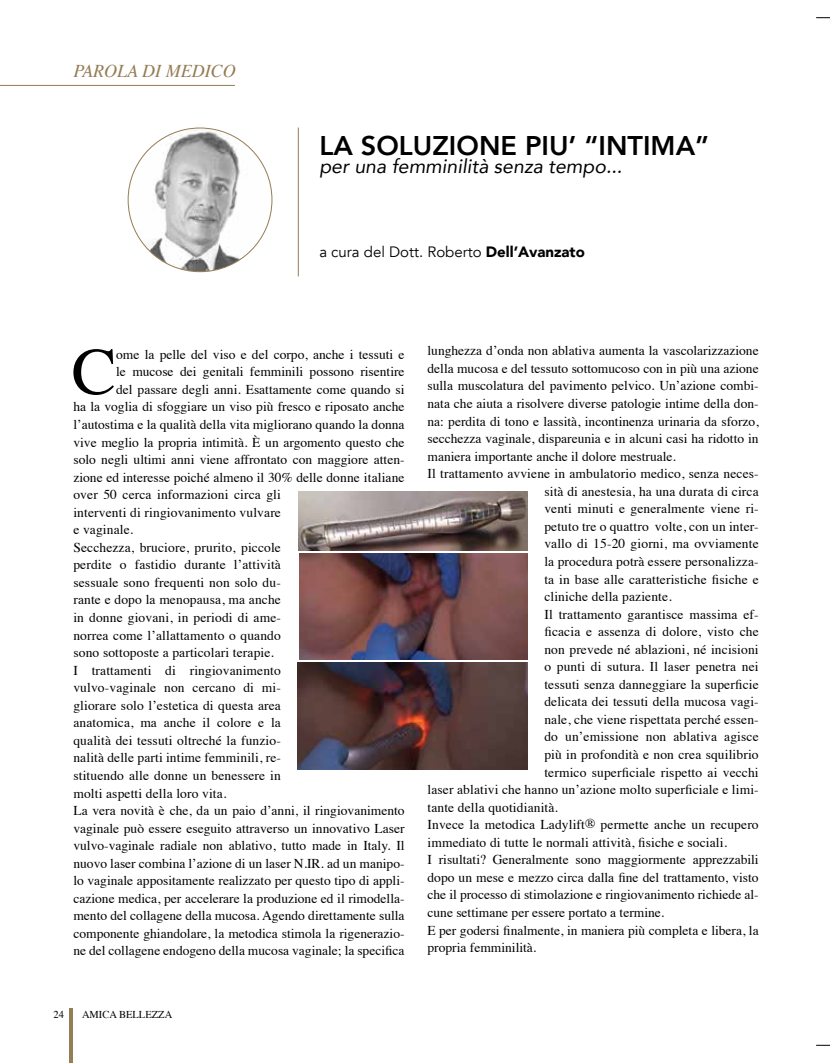
<style>
.page{position:relative;width:830px;height:1063px;background:#fff}
.page>*{position:absolute;margin:0;border:0;box-sizing:border-box;transform-origin:0 0}
.t1{font:66.6px "Times";color:#000}
.t2{font:800 27px "Avenir";color:#000}
.t3{font:italic 19.5px "Avenir";color:#000}
.t4{font:italic 18px "Times";color:#957d55}
.t5{font:15px "Avenir";color:#000}
.t6{font:13.5px "Times";color:#000}
.t7{font:10.5px "Times";color:#000}
.s1{font-weight:900}
.s2{font-style:inherit}
</style>
<div class="page">
<hr style="left:70px;top:1008px;width:3px;height:55px;background:#957d55">
<hr style="left:0;top:85px;width:235px;height:1px;background:#957d55">
<hr style="left:298px;top:128px;width:1px;height:148px;background:#957d55">
<img style="left:128px;top:128px;width:144px;height:144px;border-radius:72px">
<img style="left:298px;top:491px;width:229px;height:59px">
<img style="left:299px;top:554px;width:228px;height:106px">
<img style="left:298px;top:663px;width:229px;height:107px">
<svg style="left:816px;top:17px;width:14px;height:2px"></svg>
<svg style="left:816px;top:1044px;width:14px;height:2px"></svg>
<h3 class="t4" style="left:73px;top:56px;width:164px">PAROLA DI MEDICO</h3>
<h2 class="t2" style="left:319px;top:124px;width:391px">LA SOLUZIONE PIU’ “INTIMA”</h2>
<h3 class="t3" style="left:319px;top:154px;width:304px">per una femminilità senza tempo...</h3>
<p class="t5" style="left:319px;top:243px;width:267px">a cura del Dott. Roberto <span class="s1">Dell’Avanzato</span></p>
<h1 class="t1" style="left:72px;top:309px;width:46px">C</h1>
<p class="t6" style="left:116px;top:342px;width:290px">ome la pelle del viso e del corpo, anche i tessuti e</p>
<p class="t6" style="left:116px;top:359px;width:290px">le mucose dei genitali femminili possono risentire</p>
<p class="t6" style="left:116px;top:377px;width:290px">del passare degli anni. Esattamente come quando si</p>
<p class="t6" style="left:73px;top:394px;width:332px">ha la voglia di sfoggiare un viso più fresco e riposato anche</p>
<p class="t6" style="left:73px;top:412px;width:332px">l’autostima e la qualità della vita migliorano quando la donna</p>
<p class="t6" style="left:73px;top:429px;width:332px">vive meglio la propria intimità. è un argomento questo che</p>
<p class="t6" style="left:73px;top:447px;width:332px">solo negli ultimi anni viene affrontato con maggiore atten-</p>
<p class="t6" style="left:73px;top:464px;width:332px">zione ed interesse poiché almeno il 30% delle donne italiane</p>
<p class="t6" style="left:73px;top:482px;width:209px">over 50 cerca informazioni circa gli</p>
<p class="t6" style="left:73px;top:500px;width:209px">interventi di ringiovanimento vulvare</p>
<p class="t6" style="left:73px;top:517px;width:61px">e vaginale.</p>
<p class="t6" style="left:73px;top:535px;width:209px">Secchezza, bruciore, prurito, piccole</p>
<p class="t6" style="left:73px;top:552px;width:209px">perdite o fastidio durante l’attività</p>
<p class="t6" style="left:73px;top:570px;width:209px">sessuale sono frequenti non solo du-</p>
<p class="t6" style="left:73px;top:587px;width:209px">rante e dopo la menopausa, ma anche</p>
<p class="t6" style="left:73px;top:605px;width:209px">in donne giovani, in periodi di ame-</p>
<p class="t6" style="left:73px;top:622px;width:209px">norrea come l’allattamento o quando</p>
<p class="t6" style="left:73px;top:640px;width:202px">sono sottoposte a particolari terapie.</p>
<p class="t6" style="left:73px;top:658px;width:209px">I trattamenti di ringiovanimento</p>
<p class="t6" style="left:73px;top:675px;width:209px">vulvo-vaginale non cercano di mi-</p>
<p class="t6" style="left:73px;top:693px;width:209px">gliorare solo l’estetica di questa area</p>
<p class="t6" style="left:73px;top:710px;width:209px">anatomica, ma anche il colore e la</p>
<p class="t6" style="left:73px;top:728px;width:209px">qualità dei tessuti oltreché la funzio-</p>
<p class="t6" style="left:73px;top:745px;width:209px">nalità delle parti intime femminili, re-</p>
<p class="t6" style="left:73px;top:763px;width:209px">stituendo alle donne un benessere in</p>
<p class="t6" style="left:73px;top:780px;width:154px">molti aspetti della loro vita.</p>
<p class="t6" style="left:73px;top:798px;width:332px">La vera novità è che, da un paio d’anni, il ringiovanimento</p>
<p class="t6" style="left:73px;top:815px;width:332px">vaginale può essere eseguito attraverso un innovativo Laser</p>
<p class="t6" style="left:73px;top:833px;width:332px">vulvo-vaginale radiale non ablativo, tutto made in Italy. Il</p>
<p class="t6" style="left:73px;top:851px;width:332px">nuovo laser combina l’azione di un laser N.IR. ad un manipo-</p>
<p class="t6" style="left:73px;top:868px;width:332px">lo vaginale appositamente realizzato per questo tipo di appli-</p>
<p class="t6" style="left:73px;top:886px;width:332px">cazione medica, per accelerare la produzione ed il rimodella-</p>
<p class="t6" style="left:73px;top:903px;width:332px">mento del collagene della mucosa. Agendo direttamente sulla</p>
<p class="t6" style="left:73px;top:921px;width:332px">componente ghiandolare, la metodica stimola la rigenerazio-</p>
<p class="t6" style="left:73px;top:938px;width:332px">ne del collagene endogeno della mucosa vaginale; la specifica</p>
<p class="t7" style="left:53px;top:1004px;width:12px">24</p>
<p class="t7" style="left:82px;top:1004px;width:92px">AMICA BELLEZZA</p>
<p class="t6" style="left:427px;top:338px;width:332px">lunghezza d’onda non ablativa aumenta la vascolarizzazione</p>
<p class="t6" style="left:427px;top:356px;width:332px">della mucosa e del tessuto sottomucoso con in più una azione</p>
<p class="t6" style="left:427px;top:373px;width:332px">sulla muscolatura del pavimento pelvico. Un’azione combi-</p>
<p class="t6" style="left:427px;top:391px;width:332px">nata che aiuta a risolvere diverse patologie intime della don-</p>
<p class="t6" style="left:427px;top:408px;width:332px">na: perdita di tono e lassità, incontinenza urinaria da sforzo,</p>
<p class="t6" style="left:427px;top:426px;width:332px">secchezza vaginale, dispareunia e in alcuni casi ha ridotto in</p>
<p class="t6" style="left:427px;top:444px;width:250px">maniera importante anche il dolore mestruale.</p>
<p class="t6" style="left:427px;top:461px;width:332px">Il trattamento avviene in ambulatorio medico, senza neces-</p>
<p class="t6" style="left:544px;top:479px;width:216px">sità di anestesia, ha una durata di circa</p>
<p class="t6" style="left:544px;top:496px;width:216px">venti minuti e generalmente viene ri-</p>
<p class="t6" style="left:544px;top:514px;width:216px">petuto tre o quattro volte, con un inter-</p>
<p class="t6" style="left:544px;top:531px;width:216px">vallo di 15-20 giorni, ma ovviamente</p>
<p class="t6" style="left:544px;top:549px;width:216px">la procedura potrà essere personalizza-</p>
<p class="t6" style="left:544px;top:566px;width:216px">ta in base alle caratteristiche fisiche e</p>
<p class="t6" style="left:544px;top:584px;width:129px">cliniche della paziente.</p>
<p class="t6" style="left:544px;top:601px;width:216px">Il trattamento garantisce massima ef-</p>
<p class="t6" style="left:544px;top:619px;width:216px">ficacia e assenza di dolore, visto che</p>
<p class="t6" style="left:544px;top:637px;width:216px">non prevede né ablazioni, né incisioni</p>
<p class="t6" style="left:544px;top:654px;width:216px">o punti di sutura. Il laser penetra nei</p>
<p class="t6" style="left:544px;top:672px;width:216px">tessuti senza danneggiare la superficie</p>
<p class="t6" style="left:544px;top:689px;width:216px">delicata dei tessuti della mucosa vagi-</p>
<p class="t6" style="left:544px;top:707px;width:216px">nale, che viene rispettata perché essen-</p>
<p class="t6" style="left:544px;top:724px;width:216px">do un’emissione non ablativa agisce</p>
<p class="t6" style="left:544px;top:742px;width:216px">più in profondità e non crea squilibrio</p>
<p class="t6" style="left:544px;top:759px;width:216px">termico superficiale rispetto ai vecchi</p>
<p class="t6" style="left:427px;top:777px;width:332px">laser ablativi che hanno un’azione molto superficiale e limi-</p>
<p class="t6" style="left:427px;top:795px;width:132px">tante della quotidianità.</p>
<p class="t6" style="left:427px;top:812px;width:332px">Invece la metodica Ladylift<span class="s2">®</span> permette anche un recupero</p>
<p class="t6" style="left:427px;top:830px;width:301px">immediato di tutte le normali attività, fisiche e sociali.</p>
<p class="t6" style="left:427px;top:847px;width:332px">I risultati? Generalmente sono maggiormente apprezzabili</p>
<p class="t6" style="left:427px;top:865px;width:332px">dopo un mese e mezzo circa dalla fine del trattamento, visto</p>
<p class="t6" style="left:427px;top:882px;width:332px">che il processo di stimolazione e ringiovanimento richiede al-</p>
<p class="t6" style="left:427px;top:900px;width:238px">cune settimane per essere portato a termine.</p>
<p class="t6" style="left:427px;top:917px;width:332px">E per godersi finalmente, in maniera più completa e libera, la</p>
<p class="t6" style="left:427px;top:935px;width:110px">propria femminilità.</p>
</div>
